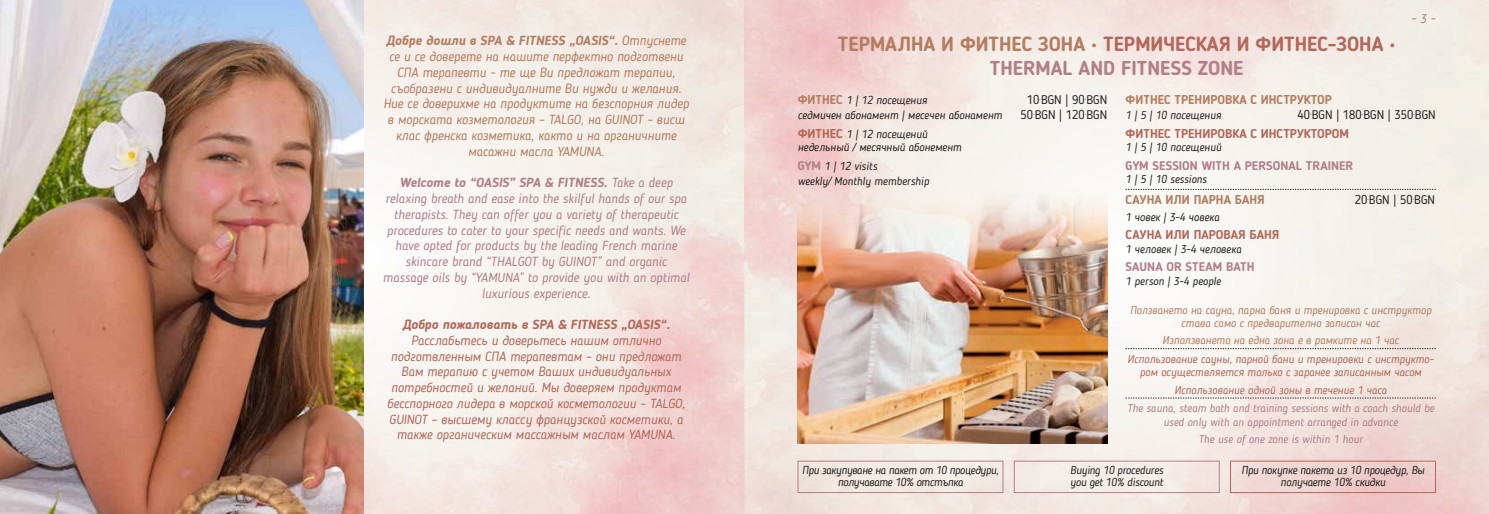
<style>
.page{position:relative;width:1489px;height:514px;background:#fff}
.page>*{position:absolute;margin:0;border:0;box-sizing:border-box;transform-origin:0 0}
.t1{font:700 20px/24px "Blogger Sans";color:#b2685a;text-align:center}
.t2{font:italic 13.12px/15.8px "Blogger Sans";color:#b17e8a;text-align:center}
.t3{font:italic 13.12px/15.8px "Blogger Sans";color:#b37d60;text-align:center}
.t4{font:italic 13.12px/15.8px "Blogger Sans";color:#b2685a;text-align:center}
.t5{font:italic 700 13.12px "Blogger Sans";color:#b2685a}
.t6{font:700 12.5px/18.5px "Blogger Sans";color:#b2685a}
.t7{font:700 12.5px "Blogger Sans";color:#b17e8a}
.t8{font:700 12.5px "Blogger Sans";color:#b37d60}
.t9{font:12.5px "Blogger Sans";color:#231f20}
.t10{font:italic 12.5px "Blogger Sans";color:#b37d60}
.t11{font:italic 11.25px/13.5px "Blogger Sans";color:#231f20}
.t12{font:italic 11.25px/13.5px "Blogger Sans";color:#b2685a;text-align:center}
.t13{font:italic 11.25px/13.5px "Blogger Sans";color:#b17e8a;text-align:center}
.t14{font:italic 11.25px/13.5px "Blogger Sans";color:#b37d60;text-align:center}
.t15{font:italic 11.25px/12.5px "Blogger Sans";letter-spacing:-.02em;color:#231f20}
.t16{font:italic 11.25px/12.5px "Blogger Sans";letter-spacing:-.03em;color:#231f20;text-align:center}
.s1{font-weight:700}
.s2{color:#b37d60}
.s3{color:#b17e8a}
.s4{font-weight:700;font-style:normal;font-size:12.5px;color:#b37d60}
.s5{font-weight:700;font-style:normal;font-size:12.5px;color:#b2685a}
.s6{font-weight:700;font-style:normal;font-size:12.5px;color:#b17e8a}
.s7{font-weight:400;color:#231f20}
</style>
<div class="page">
<img style="left:363px;top:0;width:381px;height:514px">
<svg style="left:744px;top:0;width:744px;height:514px;fill:#f3ede7"></svg>
<svg style="left:1125px;top:348px;width:310px;height:1px"></svg>
<svg style="left:1125px;top:398px;width:310px;height:1px"></svg>
<svg style="left:1125px;top:189px;width:310px;height:1px"></svg>
<img style="left:797px;top:184px;width:310px;height:259px">
<img style="left:0;top:0;width:363px;height:514px">
<div style="left:797px;top:461px;width:206px;height:32px;border:1px solid #b17e8a"></div>
<div style="left:1013px;top:461px;width:206px;height:32px;border:1px solid #b17e8a"></div>
<div style="left:1230px;top:461px;width:205px;height:32px;border:1px solid #b2685a"></div>
<p class="t3" style="left:383px;top:33px;width:307px"><span class="s1">Добре дошли в SPA &amp; FITNESS „OASIS“.</span> Отпуснете се и се доверете на нашите перфектно подготвени СПА терапевти - те ще Ви предложат терапии, съобразени с индивидуалните Ви нужди и желания.<br>Ние се доверихме на продуктите на безспорния лидер в морската козметология – TALGO, на GUINOT – висш клас френска козметика, както и на органичните масажни масла YAMUNA.</p>
<p class="t2" style="left:383px;top:175px;width:308px"><span class="s1">Welcome to “OASIS” SPA &amp; FITNESS.</span> Take a deep relaxing breath and ease into the skilful hands of our spa therapists. They can offer you a variety of therapeutic procedures to cater to your specific needs and wants. We have opted for products by the leading French marine skincare brand “THALGOT by GUINOT” and organic massage oils by “YAMUNA” to provide you with an optimal luxurious experience.</p>
<p class="t5" style="left:402px;top:316px;width:269px">Добро пожаловать в SPA &amp; FITNESS „OASIS“.</p>
<p class="t4" style="left:387px;top:332px;width:299px">Расслабьтесь и доверьтесь нашим отлично подготвленным СПА терапевтам – они предложат Вам терапию с учетом Ваших индивидуальных потребностей и желаний. Мы доверяем продуктам бесспорного лидера в морской косметологии – TALGO, GUINOT – высшему классу французской косметики, а также органическим массажным маслам YAMUNA.</p>
<h1 class="t1" style="left:837px;top:32px;width:559px"><span class="s2">ТЕРМАЛНА И ФИТНЕС ЗОНА •</span> ТЕРМИЧЕСКАЯ И ФИТНЕС-ЗОНА •<br><span class="s3">THERMAL AND FITNESS ZONE</span></h1>
<p class="t10" style="left:1410px;top:11px;width:27px">~ 3 ~</p>
<p class="t11" style="left:797px;top:94px;width:131px"><span class="s4">ФИТНЕС</span> 1 | 12 посещения</p>
<p class="t9" style="left:1026px;top:92px;width:82px">10<sup>.</sup>BGN | 90<sup>.</sup>BGN</p>
<p class="t11" style="left:797px;top:109px;width:206px">седмичен абонамент | месечен абонамент</p>
<p class="t9" style="left:1020px;top:107px;width:88px">50<sup>.</sup>BGN | 120<sup>.</sup>BGN</p>
<p class="t11" style="left:797px;top:127px;width:165px"><span class="s5">ФИТНЕС</span> 1 | 12 посещений недельный / месячный абонемент</p>
<p class="t11" style="left:797px;top:158px;width:133px;line-height:15px"><span class="s6">GYM</span> 1 | 12 visits<br>weekly/ Monthly membership</p>
<p class="t8" style="left:1125px;top:92px;width:208px">ФИТНЕС ТРЕНИРОВКА С ИНСТРУКТОР</p>
<p class="t11" style="left:1125px;top:109px;width:97px">1 | 5 | 10 посещения</p>
<p class="t6" style="left:1125px;top:106px;width:312px;text-indent:172px"><span class="s7">40</span><sup>.</sup><span class="s7">BGN | 180</span><sup>.</sup><span class="s7">BGN | 350</span><sup>.</sup><span class="s7">BGN<br></span>ФИТНЕС ТРЕНИРОВКА С ИНСТРУКТОРОМ</p>
<p class="t11" style="left:1125px;top:141px;width:97px">1 | 5 | 10 посещений</p>
<p class="t7" style="left:1125px;top:158px;width:229px">GYM SESSION WITH A PERSONAL TRAINER</p>
<p class="t11" style="left:1125px;top:173px;width:83px">1 | 5 | 10 sessions</p>
<p class="t8" style="left:1125px;top:192px;width:140px">САУНА ИЛИ ПАРНА БАНЯ</p>
<p class="t9" style="left:1354px;top:192px;width:82px">20<sup>.</sup>BGN | 50<sup>.</sup>BGN</p>
<p class="t11" style="left:1125px;top:210px;width:95px">1 човек | 3-4 човека</p>
<p class="t6" style="left:1125px;top:226px;width:155px">САУНА ИЛИ ПАРОВАЯ БАНЯ</p>
<p class="t11" style="left:1125px;top:242px;width:117px">1 человек | 3-4 человека</p>
<p class="t7" style="left:1125px;top:259px;width:130px">SAUNA OR STEAM BATH</p>
<p class="t11" style="left:1125px;top:274px;width:97px">1 person | 3-4 people</p>
<p class="t14" style="left:1129px;top:303px;width:303px">Ползването на сауна, парна баня и тренировка с инструктор става само с предварително записан час</p>
<p class="t14" style="left:1162px;top:333px;width:238px">Използването на една зона е в рамките на 1 час</p>
<p class="t12" style="left:1127px;top:352px;width:308px">Использование сауны, парной бани и тренировки с инструкто&shy;ром осуществляется только с заранее записанным часом</p>
<p class="t12" style="left:1174px;top:383px;width:214px">Использование одной зоны в течение 1 часа</p>
<p class="t13" style="left:1126px;top:401px;width:309px">The sauna, steam bath and training sessions with a coach should be used only with an appointment arranged in advance</p>
<p class="t13" style="left:1198px;top:432px;width:166px">The use of one zone is within 1 hour</p>
<p class="t16" style="left:802px;top:463px;width:198px">При закупуване на пакет от 10 процедури, получавате 10% отстъпка</p>
<p class="t15" style="left:1070px;top:463px;width:95px">Buying 10 procedures you get 10% discount</p>
<p class="t15" style="left:1241px;top:463px;width:185px;text-align:center">При покупке пакета из 10 процедур, Вы получаете 10% скидки</p>
</div>
